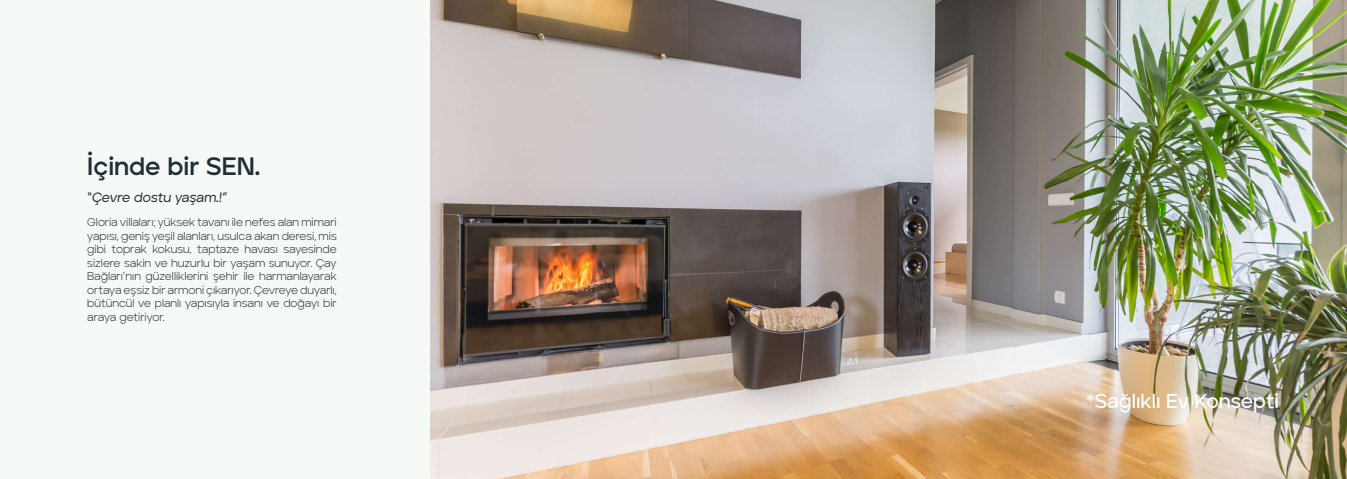
<style>
.page{position:relative;width:1347px;height:479px;background:#fff}
.page>*{position:absolute;margin:0;border:0;box-sizing:border-box;transform-origin:0 0}
.t1{font:700 25px "Aventa";color:#222e37}
.t2{font:600 20px "Aventa";color:#fff}
.t3{font:italic 500 13.38px "Aventa";letter-spacing:-.005em;color:#222e37}
.t4{font:300 11.25px/13.5px "Aventa";color:#222e37;text-align:justify}
</style>
<div class="page">
<div style="left:0;top:0;width:431px;height:478px;background:#f6faf6"></div>
<img style="left:431px;top:0;width:915px;height:478px">
<h1 class="t1" style="left:87px;top:151px;width:174px">İçinde bir SEN.</h1>
<p class="t3" style="left:87px;top:188px;width:141px">“Çevre dostu yaşam.!”</p>
<p class="t4" style="left:87px;top:215px;width:251px">Gloria villaları; yüksek tavanı ile nefes alan mimari yapısı, geniş yeşil alanları, usulca akan deresi, mis gibi toprak kokusu, taptaze havası sayesinde sizlere sakin ve huzurlu bir yaşam sunuyor. Çay Bağları’nın güzelliklerini şehir ile harmanlayarak ortaya eşsiz bir armoni çıkarıyor. Çevreye duyarlı, bütüncül ve planlı yapısıyla insanı ve doğayı bir araya getiriyor.</p>
<h2 class="t2" style="left:1086px;top:388px;width:194px">*Sağlıklı Ev Konsepti</h2>
</div>
